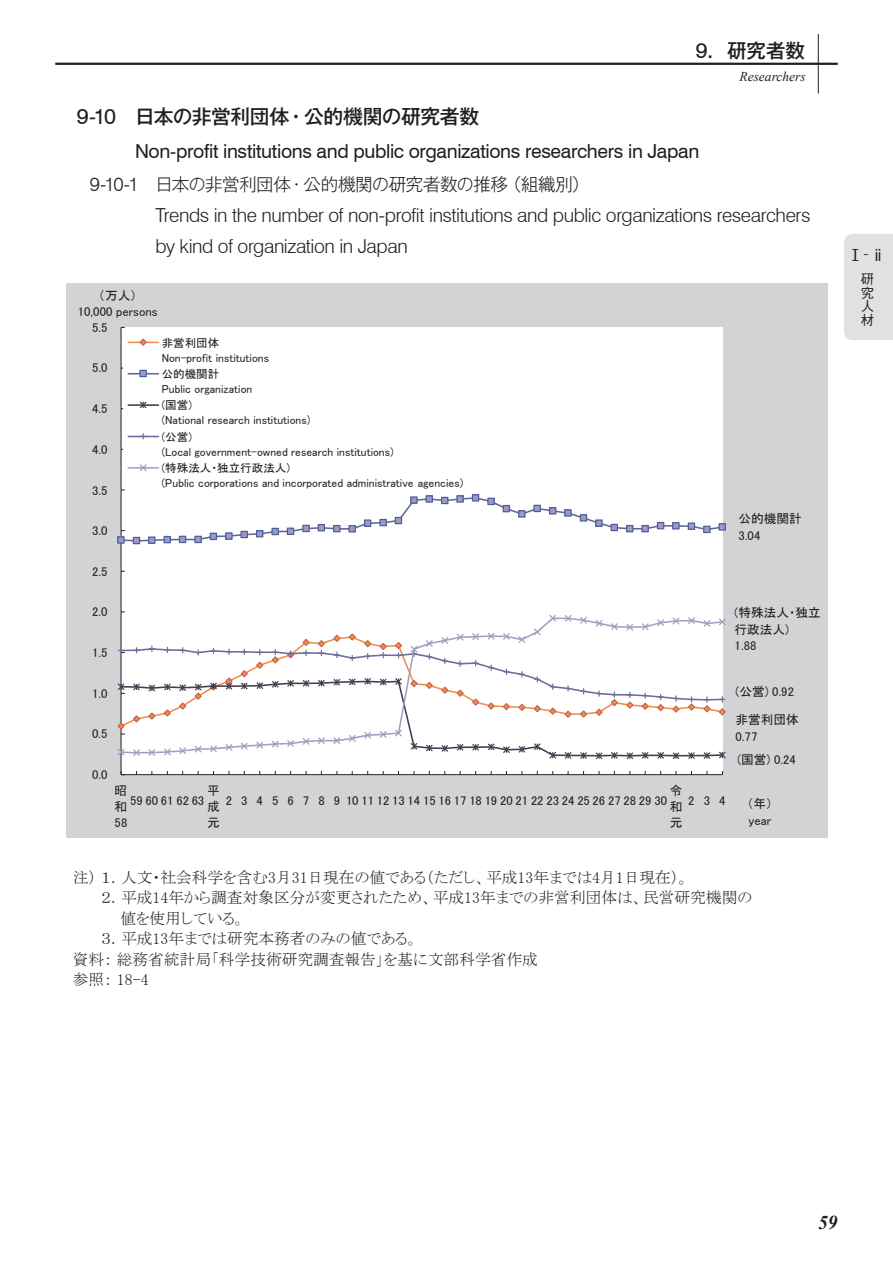
<style>
.page{position:relative;width:893px;height:1263px;background:#fff}
.page>*{position:absolute;margin:0;border:0;box-sizing:border-box;transform-origin:0 0}
.t1{font:500 19.8px "Gothic MB101 Pro";letter-spacing:-.02em;color:#231f20}
.t2{font:500 19.5px "Gothic MB101 Pro";color:#231f20}
.t3{font:italic 700 19.5px "Times New Roman";color:#231f20}
.t4{font:300 19.35px/30.8px "Swiss 721 BT";letter-spacing:-.02em;color:#231f20}
.t5{font:19.35px "Swiss 721 BT";letter-spacing:-.02em;color:#231f20}
.t6{font:300 17.55px "Gothic MB101 Pro";letter-spacing:-.03em;color:#231f20}
.t7{font:500 16.5px "Gothic BBB Pro";color:#231f20}
.t8{font:15.75px/20.5px "MS P Mincho";color:#231f20}
.t9{font:italic 13.5px "Times New Roman";color:#231f20}
.t10{font:500 13.5px/13.5px "Gothic BBB Pro";color:#231f20;text-align:justify}
.t11{font:12.6px/16.5px "MS P Gothic";color:#231f20}
.t12{font:11.55px/15.1px "MS P Gothic";color:#231f20}
.s1{font-family:"Swiss 721 BT";font-weight:400;font-size:21.45px}
.s2{font-family:"Swiss 721 BT";font-weight:400;font-size:21.75px}
.s3{font-family:"Swiss 721 BT";font-size:19.35px}
.s4{color:#fff}
.s5{font-family:"Adobe Myungjo Std"}
</style>
<div class="page">
<div style="left:66px;top:284px;width:762px;height:554px;background:#d2d3d5"></div>
<div style="left:121px;top:327px;width:601px;height:448px;background:#fff"></div>
<hr style="left:121px;top:327px;width:1px;height:448px;background:#231f20">
<hr style="left:121px;top:774px;width:601px;height:1px;background:#231f20">
<div style="left:117px;top:536px;width:8px;height:8px;border:1px solid #485e99"></div>
<div style="left:133px;top:537px;width:7px;height:7px;border:1px solid #485e99"></div>
<div style="left:148px;top:536px;width:7px;height:8px;border:1px solid #485e99"></div>
<svg style="left:118px;top:490px;width:606px;height:53px"></svg>
<div style="left:718px;top:523px;width:8px;height:8px;border:1px solid #485e99"></div>
<svg style="left:117px;top:612px;width:609px;height:148px"></svg>
<hr style="left:128px;top:342px;width:30px;height:1px;background:#f28c52">
<svg style="left:138px;top:338px;width:10px;height:8px"></svg>
<hr style="left:128px;top:373px;width:30px;height:1px;background:#676592">
<div style="left:140px;top:370px;width:6px;height:7px;background:#9e98c4"></div>
<div style="left:139px;top:370px;width:8px;height:7px;border:1px solid #485e99"></div>
<hr style="left:128px;top:404px;width:30px;height:2px;background:#453c50">
<svg style="left:138px;top:401px;width:10px;height:8px"></svg>
<hr style="left:128px;top:436px;width:30px;height:1px;background:#6e6c98">
<svg style="left:140px;top:433px;width:6px;height:6px"></svg>
<hr style="left:128px;top:467px;width:30px;height:2px;background:#a0a1bf">
<svg style="left:138px;top:464px;width:10px;height:7px"></svg>
<hr style="left:55px;top:63px;width:783px;height:2px;background:#231f20">
<hr style="left:818px;top:34px;width:1px;height:60px;background:#231f20">
<div style="left:844px;top:234px;width:49px;height:106px;background:#e0e1e3"></div>
<h2 class="t2" style="left:696px;top:35px;width:111px"><span class="s1">9</span>．研究者数</h2>
<p class="t9" style="left:739px;top:67px;width:68px">Researchers</p>
<h1 class="t1" style="left:77px;top:100px;width:404px"><span class="s2">9-10</span> 日本の非営利団体・公的機関の研究者数</h1>
<h3 class="t5" style="left:135px;top:139px;width:566px">Non-profit institutions and public organizations researchers in Japan</h3>
<h3 class="t6" style="left:90px;top:170px;width:502px"><span class="s3">9-10-1</span> 日本の非営利団体・公的機関の研究者数の推移（組織別）</h3>
<h3 class="t4" style="left:156px;top:199px;width:656px">Trends in the number of non-profit institutions and public organizations researchers by kind of organization in Japan</h3>
<p class="t11" style="left:78px;top:287px;width:81px;text-align:center">（万人）<br>10,000 persons</p>
<p class="t11" style="left:92px;top:319px;width:17px">5.5</p>
<p class="t11" style="left:92px;top:360px;width:17px">5.0</p>
<p class="t11" style="left:92px;top:400px;width:17px">4.5</p>
<p class="t11" style="left:92px;top:441px;width:17px">4.0</p>
<p class="t11" style="left:92px;top:482px;width:17px">3.5</p>
<p class="t11" style="left:92px;top:522px;width:17px">3.0</p>
<p class="t11" style="left:92px;top:563px;width:17px">2.5</p>
<p class="t12" style="left:162px;top:335px;width:109px">非営利団体<br>Non-profit institutions</p>
<p class="t12" style="left:162px;top:366px;width:92px">公的機関計<br>Public organization</p>
<p class="t12" style="left:162px;top:397px;width:150px">(国営)<br>(National research institutions)</p>
<p class="t12" style="left:162px;top:429px;width:233px">(公営)<br>(Local government-owned research institutions)</p>
<p class="t12" style="left:162px;top:460px;width:303px">(特殊法人・独立行政法人)<br>(Public corporations and incorporated administrative agencies)</p>
<p class="t11" style="left:739px;top:510px;width:65px">公的機関計<br>3.04</p>
<p class="t11" style="left:92px;top:604px;width:17px">2.0</p>
<p class="t11" style="left:92px;top:644px;width:17px">1.5</p>
<p class="t11" style="left:735px;top:604px;width:88px">(特殊法人・独立行政法人)<br>1.88</p>
<p class="t11" style="left:92px;top:685px;width:17px">1.0</p>
<p class="t11" style="left:92px;top:725px;width:17px">0.5</p>
<p class="t11" style="left:92px;top:766px;width:17px">0.0</p>
<p class="t11" style="left:670px;top:782px;width:14px;text-align:justify">令和元</p>
<p class="t11" style="left:115px;top:782px;width:14px;text-align:justify">昭和58</p>
<p class="t11" style="left:130px;top:792px;width:76px">59 60 61 62 63</p>
<p class="t11" style="left:207px;top:782px;width:14px;text-align:justify">平成元</p>
<p class="t11" style="left:226px;top:792px;width:443px">2 3 4 5 6 7 8 9 101112131415161718192021222324252627282930</p>
<p class="t11" style="left:688px;top:792px;width:39px">234</p>
<p class="t11" style="left:735px;top:683px;width:60px">(公営) 0.92</p>
<p class="t11" style="left:735px;top:711px;width:65px">非営利団体<br>0.77</p>
<p class="t11" style="left:737px;top:751px;width:60px">(国営) 0.24</p>
<p class="t11" style="left:747px;top:795px;width:27px">（年）year</p>
<h3 class="t8" style="left:73px;top:867px;width:681px">注）１．人文・社会科学を含む3月31日現在の値である（ただし、平成13年までは4月1日現在）。<br><span class="s4">注）</span>２．平成14年から調査対象区分が変更されたため、平成13年までの非営利団体は、民営研究機関の<span class="s4">注）２.</span> 値を使用している。<br><span class="s4">注）</span>３．平成13年までは研究本務者のみの値である。<br>資料：総務省統計局「科学技術研究調査報告」を基に文部科学省作成<br>参照： 18-4</h3>
<h3 class="t7" style="left:847px;top:242px;width:36px">Ⅰ<span class="s5">－</span> ii</h3>
<p class="t10" style="left:861px;top:271px;width:14px">研究人材</p>
<h2 class="t3" style="left:818px;top:1208px;width:21px">59</h2>
</div>
